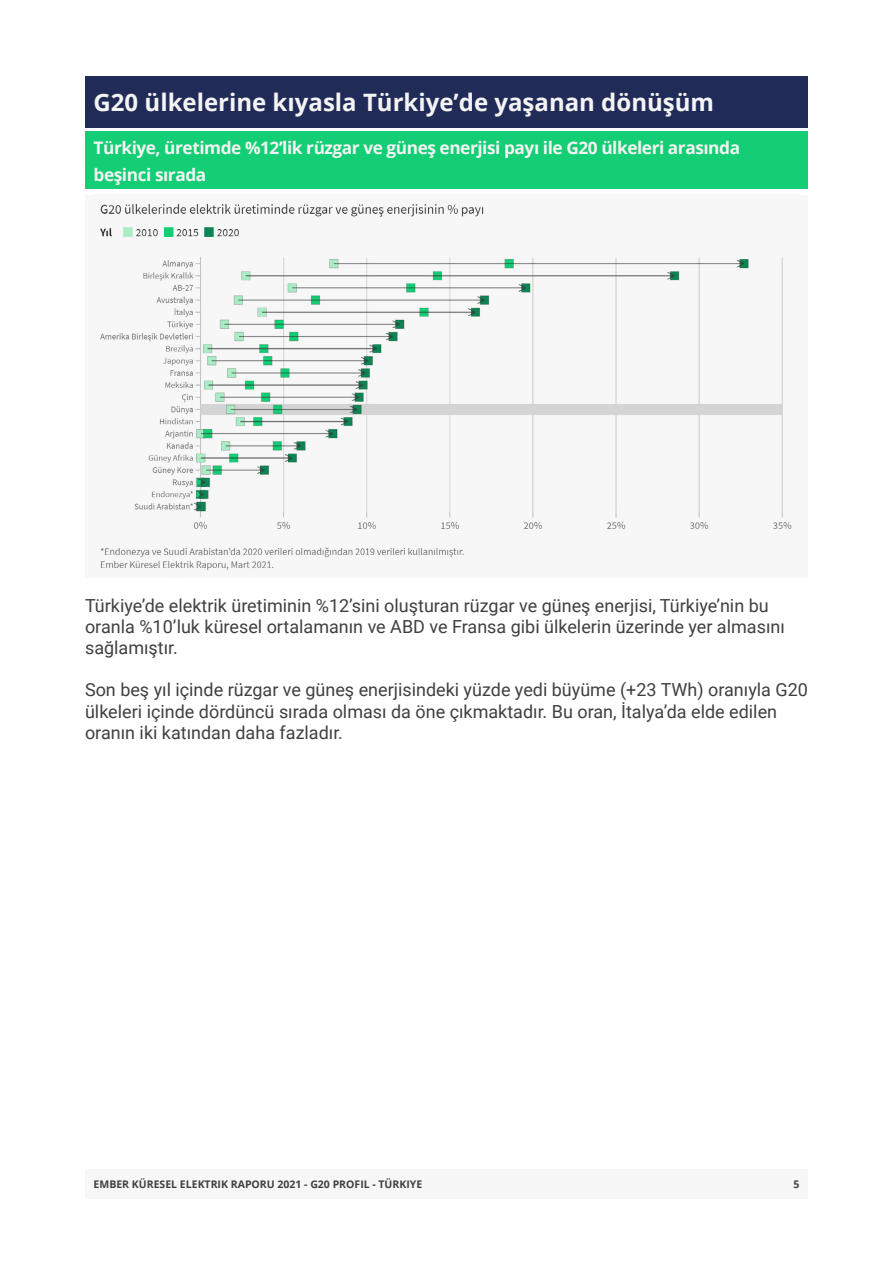
<style>
.page{position:relative;width:893px;height:1263px;background:#fff}
.page>*{position:absolute;margin:0;border:0;box-sizing:border-box;transform-origin:0 0}
.t1{font:700 24px "Open Sans";color:#f4f4f4}
.t2{font:18px/21px "Roboto";color:#404040}
.t3{font:700 17.25px/27px "Open Sans";letter-spacing:-.025em;color:#f4f4f4}
.t4{font:700 10.5px "Open Sans";color:#404040}
</style>
<div class="page">
<div style="left:85px;top:1169px;width:723px;height:30px;background:#f7f7f7"></div>
<div style="left:85px;top:195px;width:723px;height:383px;background:#f7f7f7"></div>
<img style="left:100px;top:204px;width:692px;height:366px">
<div style="left:85px;top:77px;width:723px;height:51px;background:#212b57"></div>
<div style="left:85px;top:132px;width:723px;height:57px;background:#13ce74"></div>
<h1 class="t1" style="left:94px;top:86px;width:622px">G20 ülkelerine kıyasla Türkiye’de yaşanan dönüşüm</h1>
<p class="t3" style="left:94px;top:133px;width:648px">Türkiye, üretimde %12’lik rüzgar ve güneş enerjisi payı ile G20 ülkeleri arasında beşinci sırada</p>
<p class="t2" style="left:85px;top:595px;width:701px">Türkiye’de elektrik üretiminin %12’sini oluşturan rüzgar ve güneş enerjisi, Türkiye’nin bu oranla %10’luk küresel ortalamanın ve ABD ve Fransa gibi ülkelerin üzerinde yer almasını sağlamıştır.</p>
<p class="t2" style="left:85px;top:679px;width:724px">Son beş yıl içinde rüzgar ve güneş enerjisindeki yüzde yedi büyüme (+23 TWh) oranıyla G20 ülkeleri içinde dördüncü sırada olması da öne çıkmaktadır. Bu oran, İtalya’da elde edilen oranın iki katından daha fazladır.</p>
<p class="t4" style="left:94px;top:1177px;width:330px">EMBER KÜRESEL ELEKTRIK RAPORU 2021 - G20 PROFIL - TÜRKIYE</p>
<p class="t4" style="left:793px;top:1177px;width:7px">5</p>
</div>
